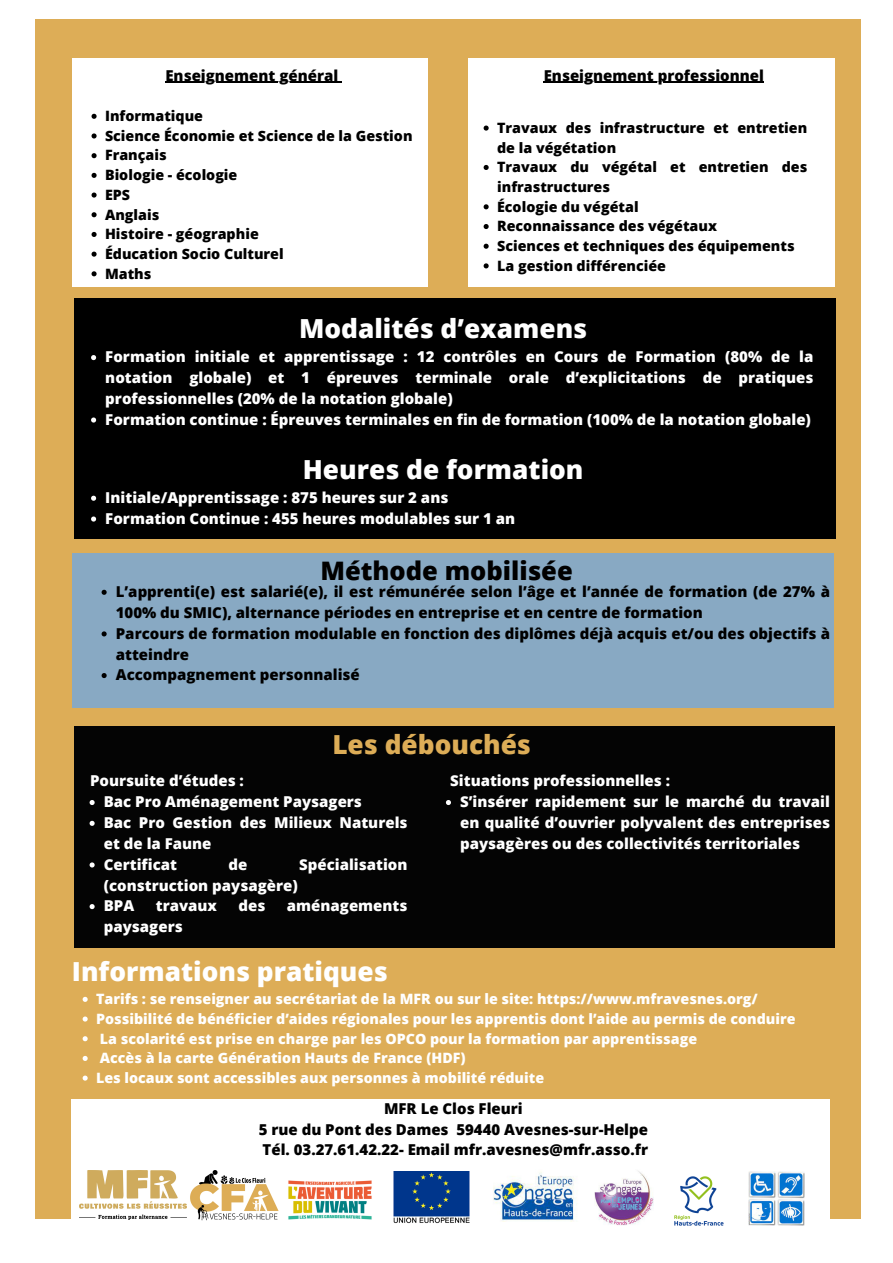
<style>
.page{position:relative;width:893px;height:1263px;background:#fff}
.page>*{position:absolute;margin:0;border:0;box-sizing:border-box;transform-origin:0 0}
.t1{font:800 26.25px "Open Sans";color:#fff}
.t2{font:800 26.25px "Open Sans";color:#ddad57}
.t3{font:800 25.5px "Open Sans";color:#000}
.t4{font:800 15px/20.9px "Open Sans";color:#fff;text-align:justify}
.t5{font:800 15px/20.9px "Open Sans";color:#000}
.t6{font:800 14.25px "Open Sans";color:#fff}
.t7{font:800 14.25px/19.6px "Open Sans";color:#000}
</style>
<div class="page">
<div style="left:35px;top:20px;width:826px;height:1199px;background:#ddad57"></div>
<div style="left:72px;top:553px;width:762px;height:155px;background:#88a9c3"></div>
<div style="left:74px;top:727px;width:761px;height:221px;background:#040404"></div>
<div style="left:72px;top:1099px;width:758px;height:73px;background:#fff"></div>
<div style="left:72px;top:1159px;width:758px;height:72px;background:#fff"></div>
<img style="left:190px;top:1170px;width:89px;height:51px">
<img style="left:80px;top:1170px;width:106px;height:49px">
<img style="left:288px;top:1180px;width:84px;height:40px">
<img style="left:393px;top:1172px;width:77px;height:52px">
<img style="left:493px;top:1172px;width:85px;height:49px">
<img style="left:594px;top:1171px;width:60px;height:55px">
<img style="left:674px;top:1176px;width:50px;height:50px">
<img style="left:749px;top:1172px;width:55px;height:54px">
<svg style="left:102px;top:590px;width:5px;height:5px"></svg>
<svg style="left:102px;top:631px;width:5px;height:5px"></svg>
<svg style="left:102px;top:673px;width:5px;height:5px"></svg>
<svg style="left:446px;top:800px;width:5px;height:5px"></svg>
<svg style="left:90px;top:800px;width:5px;height:5px"></svg>
<svg style="left:90px;top:821px;width:5px;height:5px"></svg>
<svg style="left:90px;top:862px;width:5px;height:5px"></svg>
<svg style="left:90px;top:904px;width:5px;height:5px"></svg>
<div style="left:72px;top:59px;width:355px;height:228px;background:#fff"></div>
<svg style="left:92px;top:114px;width:5px;height:5px"></svg>
<svg style="left:92px;top:133px;width:5px;height:6px"></svg>
<svg style="left:92px;top:153px;width:5px;height:5px"></svg>
<svg style="left:92px;top:173px;width:5px;height:5px"></svg>
<svg style="left:92px;top:193px;width:5px;height:5px"></svg>
<svg style="left:92px;top:212px;width:5px;height:5px"></svg>
<svg style="left:92px;top:232px;width:5px;height:5px"></svg>
<svg style="left:92px;top:252px;width:5px;height:5px"></svg>
<svg style="left:92px;top:271px;width:5px;height:5px"></svg>
<hr style="left:165px;top:82px;width:173px;height:1px;background:#000">
<div style="left:468px;top:59px;width:367px;height:228px;background:#fff"></div>
<hr style="left:544px;top:82px;width:220px;height:1px;background:#000">
<svg style="left:483px;top:126px;width:6px;height:5px"></svg>
<svg style="left:483px;top:165px;width:6px;height:5px"></svg>
<svg style="left:483px;top:204px;width:6px;height:5px"></svg>
<svg style="left:483px;top:224px;width:6px;height:5px"></svg>
<svg style="left:483px;top:244px;width:6px;height:5px"></svg>
<svg style="left:483px;top:263px;width:6px;height:5px"></svg>
<div style="left:74px;top:299px;width:762px;height:240px;background:#000"></div>
<svg style="left:91px;top:355px;width:5px;height:5px"></svg>
<svg style="left:91px;top:417px;width:5px;height:6px"></svg>
<svg style="left:91px;top:496px;width:5px;height:5px"></svg>
<svg style="left:91px;top:516px;width:5px;height:6px"></svg>
<svg style="left:83px;top:997px;width:5px;height:5px"></svg>
<svg style="left:83px;top:1016px;width:5px;height:5px"></svg>
<svg style="left:83px;top:1036px;width:5px;height:5px"></svg>
<svg style="left:83px;top:1056px;width:5px;height:5px"></svg>
<svg style="left:83px;top:1075px;width:5px;height:5px"></svg>
<p class="t5" style="left:165px;top:64px;width:174px">Enseignement général</p>
<p class="t5" style="left:544px;top:64px;width:222px">Enseignement professionnel</p>
<p class="t7" style="left:497px;top:117px;width:312px">Travaux des infrastructure et entretien de la végétation</p>
<p class="t7" style="left:497px;top:157px;width:312px">Travaux du végétal et entretien des infrastructures</p>
<p class="t7" style="left:497px;top:196px;width:143px">Écologie du végétal</p>
<p class="t7" style="left:497px;top:216px;width:221px">Reconnaissance des végétaux</p>
<p class="t7" style="left:497px;top:236px;width:299px">Sciences et techniques des équipements</p>
<p class="t7" style="left:497px;top:255px;width:170px">La gestion différenciée</p>
<p class="t7" style="left:105px;top:106px;width:99px">Informatique</p>
<p class="t7" style="left:105px;top:125px;width:309px">Science Économie et Science de la Gestion</p>
<p class="t7" style="left:105px;top:145px;width:63px">Français</p>
<p class="t7" style="left:105px;top:165px;width:134px">Biologie - écologie</p>
<p class="t7" style="left:105px;top:184px;width:27px">EPS</p>
<p class="t7" style="left:105px;top:204px;width:56px">Anglais</p>
<p class="t7" style="left:105px;top:224px;width:155px">Histoire - géographie</p>
<p class="t7" style="left:105px;top:244px;width:180px">Éducation Socio Culturel</p>
<p class="t7" style="left:105px;top:263px;width:48px">Maths</p>
<p class="t1" style="left:299px;top:310px;width:290px">Modalités d’examens</p>
<p class="t4" style="left:105px;top:346px;width:709px">Formation initiale et apprentissage : 12 contrôles en Cours de Formation (80% de la notation globale) et 1 épreuves terminale orale d’explicitations de pratiques professionnelles (20% de la notation globale)</p>
<p class="t4" style="left:105px;top:409px;width:707px">Formation continue : Épreuves terminales en fin de formation (100% de la notation globale)</p>
<p class="t1" style="left:303px;top:451px;width:282px">Heures de formation</p>
<p class="t4" style="left:105px;top:487px;width:344px">Initiale/Apprentissage : 875 heures sur 2 ans</p>
<p class="t4" style="left:105px;top:508px;width:411px">Formation Continue : 455 heures modulables sur 1 an</p>
<p class="t3" style="left:320px;top:552px;width:254px">Méthode mobilisée</p>
<p class="t5" style="left:116px;top:581px;width:715px">L’apprenti(e) est salarié(e), il est rémunérée selon l’âge et l’année de formation (de 27% à<br>100% du SMIC), alternance périodes en entreprise et en centre de formation</p>
<p class="t5" style="left:116px;top:622px;width:715px">Parcours de formation modulable en fonction des diplômes déjà acquis et/ou des objectifs à atteindre</p>
<p class="t5" style="left:116px;top:664px;width:245px">Accompagnement personnalisé</p>
<p class="t4" style="left:90px;top:770px;width:155px">Poursuite d’études :</p>
<p class="t2" style="left:332px;top:726px;width:200px">Les débouchés</p>
<p class="t4" style="left:450px;top:770px;width:221px">Situations professionnelles :</p>
<p class="t4" style="left:104px;top:791px;width:260px">Bac Pro Aménagement Paysagers</p>
<p class="t4" style="left:104px;top:812px;width:305px">Bac Pro Gestion des Milieux Naturels et de la Faune</p>
<p class="t4" style="left:104px;top:853px;width:75px">Certificat</p>
<p class="t4" style="left:229px;top:853px;width:20px">de</p>
<p class="t4" style="left:299px;top:853px;width:110px">Spécialisation</p>
<p class="t4" style="left:104px;top:874px;width:195px">(construction paysagère)</p>
<p class="t4" style="left:104px;top:895px;width:32px">BPA</p>
<p class="t4" style="left:156px;top:895px;width:63px">travaux</p>
<p class="t4" style="left:238px;top:895px;width:28px">des</p>
<p class="t4" style="left:287px;top:895px;width:122px">aménagements</p>
<p class="t4" style="left:104px;top:916px;width:80px">paysagers</p>
<p class="t1" style="left:72px;top:953px;width:317px">Informations pratiques</p>
<p class="t4" style="left:460px;top:791px;width:371px">S’insérer rapidement sur le marché du travail en qualité d’ouvrier polyvalent des entreprises paysagères ou des collectivités territoriales</p>
<p class="t6" style="left:96px;top:989px;width:663px">Tarifs : se renseigner au secrétariat de la MFR ou sur le site: https://www.mfravesnes.org/</p>
<p class="t6" style="left:96px;top:1008px;width:701px">Possibilité de bénéficier d’aides régionales pour les apprentis dont l’aide au permis de conduire</p>
<p class="t6" style="left:100px;top:1028px;width:599px">La scolarité est prise en charge par les OPCO pour la formation par apprentissage</p>
<p class="t6" style="left:100px;top:1048px;width:367px">Accès à la carte Génération Hauts de France (HDF)</p>
<p class="t6" style="left:96px;top:1068px;width:449px">Les locaux sont accessibles aux personnes à mobilité réduite</p>
<p class="t5" style="left:384px;top:1097px;width:140px">MFR Le Clos Fleuri</p>
<p class="t5" style="left:259px;top:1118px;width:391px">5 rue du Pont des Dames 59440 Avesnes-sur-Helpe</p>
<p class="t5" style="left:263px;top:1139px;width:387px">Tél. 03.27.61.42.22- Email mfr.avesnes@mfr.asso.fr</p>
</div>
